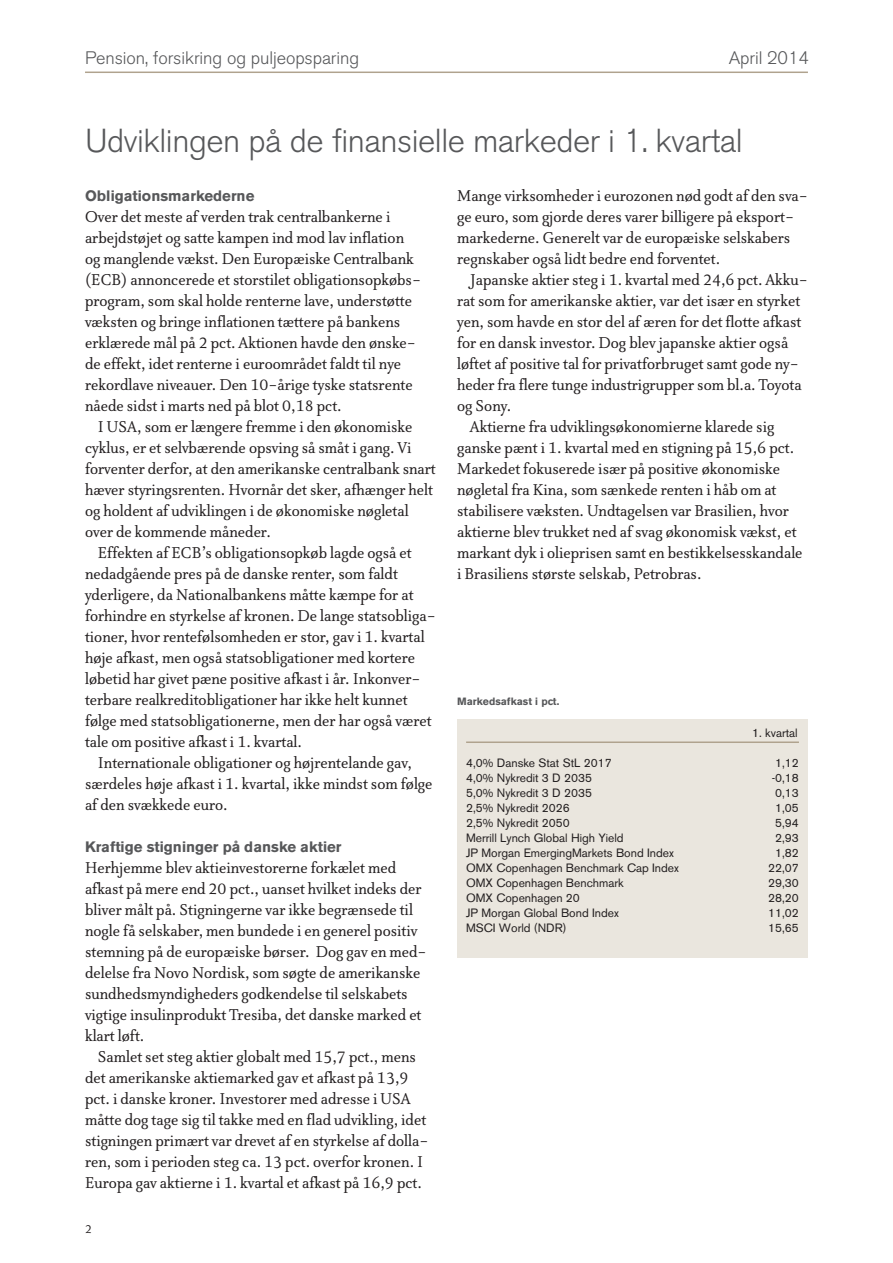
<style>
.page{position:relative;width:893px;height:1263px;background:#fff}
.page>*{position:absolute;margin:0;border:0;box-sizing:border-box;transform-origin:0 0}
.t1{font:300 33px "Akzidenz Grotesk Nordea";letter-spacing:-.015em;color:#57585a}
.t2{font:18px/21px "Atma Nordea Pro";color:#231f20}
.t3{font:300 18px "Akzidenz Grotesk Nordea";letter-spacing:-.005em;color:#57585a}
.t4{font:700 15px "Akzidenz Grotesk Nordea";color:#57585a}
.t5{font:13.5px "Atma Nordea Pro";color:#231f20}
.t6{font:12px "Akzidenz Grotesk Nordea";color:#231f20}
.t7{font:700 10.5px "Akzidenz Grotesk Nordea";color:#57585a}
</style>
<div class="page">
<hr style="left:85px;top:72px;width:723px;height:1px;background:#b0a38e">
<div style="left:457px;top:719px;width:351px;height:238px;background:#eae6de"></div>
<hr style="left:466px;top:741px;width:333px;height:2px;background:#b0a38e">
<p class="t3" style="left:85px;top:48px;width:276px">Pension, forsikring og puljeopsparing</p>
<p class="t3" style="left:729px;top:48px;width:82px">April 2014</p>
<h1 class="t1" style="left:85px;top:122px;width:659px">Udviklingen på de finansielle markeder i 1. kvartal</h1>
<p class="t4" style="left:85px;top:187px;width:171px">Obligationsmarkederne</p>
<p class="t2" style="left:85px;top:206px;width:337px">Over det meste af verden trak centralbankerne i arbejdstøjet og satte kampen ind mod lav inflation og manglende vækst. Den Europæiske Centralbank (ECB) annoncerede et storstilet obligationsopkøbs&shy;program, som skal holde renterne lave, understøtte væksten og bringe inflationen tættere på bankens erklærede mål på 2 pct. Aktionen havde den ønske&shy;de effekt, idet renterne i euroområdet faldt til nye rekordlave niveauer. Den 10-årige tyske statsrente nåede sidst i marts ned på blot 0,18 pct.</p>
<p class="t2" style="left:85px;top:417px;width:352px;text-indent:13px">I USA, som er længere fremme i den økonomiske cyklus, er et selvbærende opsving så småt i gang. Vi forventer derfor, at den amerikanske centralbank snart hæver styringsrenten. Hvornår det sker, afhænger helt og holdent af udviklingen i de økonomiske nøgletal over de kommende måneder.</p>
<p class="t2" style="left:85px;top:543px;width:352px;text-indent:13px">Effekten af ECB’s obligationsopkøb lagde også et nedadgående pres på de danske renter, som faldt yderligere, da Nationalbankens måtte kæmpe for at forhindre en styrkelse af kronen. De lange statsobliga&shy;tioner, hvor rentefølsomheden er stor, gav i 1. kvartal høje afkast, men også statsobligationer med kortere løbetid har givet pæne positive afkast i år. Inkonver&shy;terbare realkreditobligationer har ikke helt kunnet følge med statsobligationerne, men der har også været tale om positive afkast i 1. kvartal.</p>
<p class="t2" style="left:85px;top:753px;width:349px;text-indent:13px">Internationale obligationer og højrentelande gav, særdeles høje afkast i 1. kvartal, ikke mindst som følge af den svækkede euro.</p>
<p class="t4" style="left:85px;top:838px;width:258px">Kraftige stigninger på danske aktier</p>
<p class="t2" style="left:85px;top:857px;width:343px">Herhjemme blev aktieinvestorerne forkælet med afkast på mere end 20 pct., uanset hvilket indeks der bliver målt på. Stigningerne var ikke begrænsede til nogle få selskaber, men bundede i en generel positiv stemning på de europæiske børser. Dog gav en med&shy;delelse fra Novo Nordisk, som søgte de amerikanske sundhedsmyndigheders godkendelse til selskabets vigtige insulinprodukt Tresiba, det danske marked et klart løft.</p>
<p class="t2" style="left:85px;top:1046px;width:345px;text-indent:13px">Samlet set steg aktier globalt med 15,7 pct., mens det amerikanske aktiemarked gav et afkast på 13,9 pct. i danske kroner. Investorer med adresse i USA måtte dog tage sig til takke med en flad udvikling, idet stigningen primært var drevet af en styrkelse af dolla&shy;ren, som i perioden steg ca. 13 pct. overfor kronen. I Europa gav aktierne i 1. kvartal et afkast på 16,9 pct.</p>
<p class="t5" style="left:85px;top:1221px;width:8px">2</p>
<p class="t2" style="left:457px;top:186px;width:352px">Mange virksomheder i eurozonen nød godt af den sva&shy;ge euro, som gjorde deres varer billigere på eksport&shy;markederne. Generelt var de europæiske selskabers regnskaber også lidt bedre end forventet.</p>
<p class="t2" style="left:470px;top:270px;width:339px">Japanske aktier steg i 1. kvartal med 24,6 pct. Akku-</p>
<p class="t2" style="left:457px;top:291px;width:345px">rat som for amerikanske aktier, var det især en styrket</p>
<p class="t2" style="left:457px;top:312px;width:346px">yen, som havde en stor del af æren for det flotte afkast</p>
<p class="t2" style="left:457px;top:333px;width:333px">for en dansk investor. Dog blev japanske aktier også</p>
<p class="t2" style="left:457px;top:354px;width:343px">løftet af positive tal for privatforbruget samt gode ny-</p>
<p class="t2" style="left:457px;top:375px;width:346px">heder fra flere tunge industrigrupper som bl.a. Toyota</p>
<p class="t2" style="left:457px;top:396px;width:56px">og Sony.</p>
<p class="t2" style="left:470px;top:417px;width:306px">Aktierne fra udviklingsøkonomierne klarede sig</p>
<p class="t2" style="left:457px;top:438px;width:339px">ganske pænt i 1. kvartal med en stigning på 15,6 pct.</p>
<p class="t2" style="left:457px;top:459px;width:324px">Markedet fokuserede især på positive økonomiske</p>
<p class="t2" style="left:457px;top:480px;width:321px">nøgletal fra Kina, som sænkede renten i håb om at</p>
<p class="t2" style="left:457px;top:501px;width:333px">stabilisere væksten. Undtagelsen var Brasilien, hvor</p>
<p class="t2" style="left:457px;top:522px;width:341px">aktierne blev trukket ned af svag økonomisk vækst, et</p>
<p class="t2" style="left:457px;top:543px;width:347px">markant dyk i olieprisen samt en bestikkelsesskandale</p>
<p class="t2" style="left:457px;top:564px;width:246px">i Brasiliens største selskab, Petrobras.</p>
<p class="t7" style="left:457px;top:695px;width:104px">Markedsafkast i pct.</p>
<p class="t6" style="left:752px;top:726px;width:47px">1. kvartal</p>
<p class="t6" style="left:466px;top:756px;width:147px">4,0% Danske Stat StL 2017</p>
<p class="t6" style="left:775px;top:756px;width:25px">1,12</p>
<p class="t6" style="left:466px;top:771px;width:127px">4,0% Nykredit 3 D 2035</p>
<p class="t6" style="left:772px;top:771px;width:29px">-0,18</p>
<p class="t6" style="left:466px;top:786px;width:127px">5,0% Nykredit 3 D 2035</p>
<p class="t6" style="left:775px;top:786px;width:25px">0,13</p>
<p class="t6" style="left:466px;top:801px;width:105px">2,5% Nykredit 2026</p>
<p class="t6" style="left:775px;top:801px;width:25px">1,05</p>
<p class="t6" style="left:466px;top:816px;width:105px">2,5% Nykredit 2050</p>
<p class="t6" style="left:775px;top:816px;width:25px">5,94</p>
<p class="t6" style="left:466px;top:831px;width:159px">Merrill Lynch Global High Yield</p>
<p class="t6" style="left:775px;top:831px;width:25px">2,93</p>
<p class="t6" style="left:466px;top:846px;width:209px">JP Morgan EmergingMarkets Bond Index</p>
<p class="t6" style="left:775px;top:846px;width:25px">1,82</p>
<p class="t6" style="left:466px;top:861px;width:214px">OMX Copenhagen Benchmark Cap Index</p>
<p class="t6" style="left:768px;top:861px;width:32px">22,07</p>
<p class="t6" style="left:466px;top:876px;width:159px">OMX Copenhagen Benchmark</p>
<p class="t6" style="left:768px;top:876px;width:32px">29,30</p>
<p class="t6" style="left:466px;top:891px;width:115px">OMX Copenhagen 20</p>
<p class="t6" style="left:768px;top:891px;width:32px">28,20</p>
<p class="t6" style="left:466px;top:906px;width:154px">JP Morgan Global Bond Index</p>
<p class="t6" style="left:768px;top:906px;width:32px">11,02</p>
<p class="t6" style="left:466px;top:921px;width:102px">MSCI World (NDR)</p>
<p class="t6" style="left:768px;top:921px;width:32px">15,65</p>
</div>
